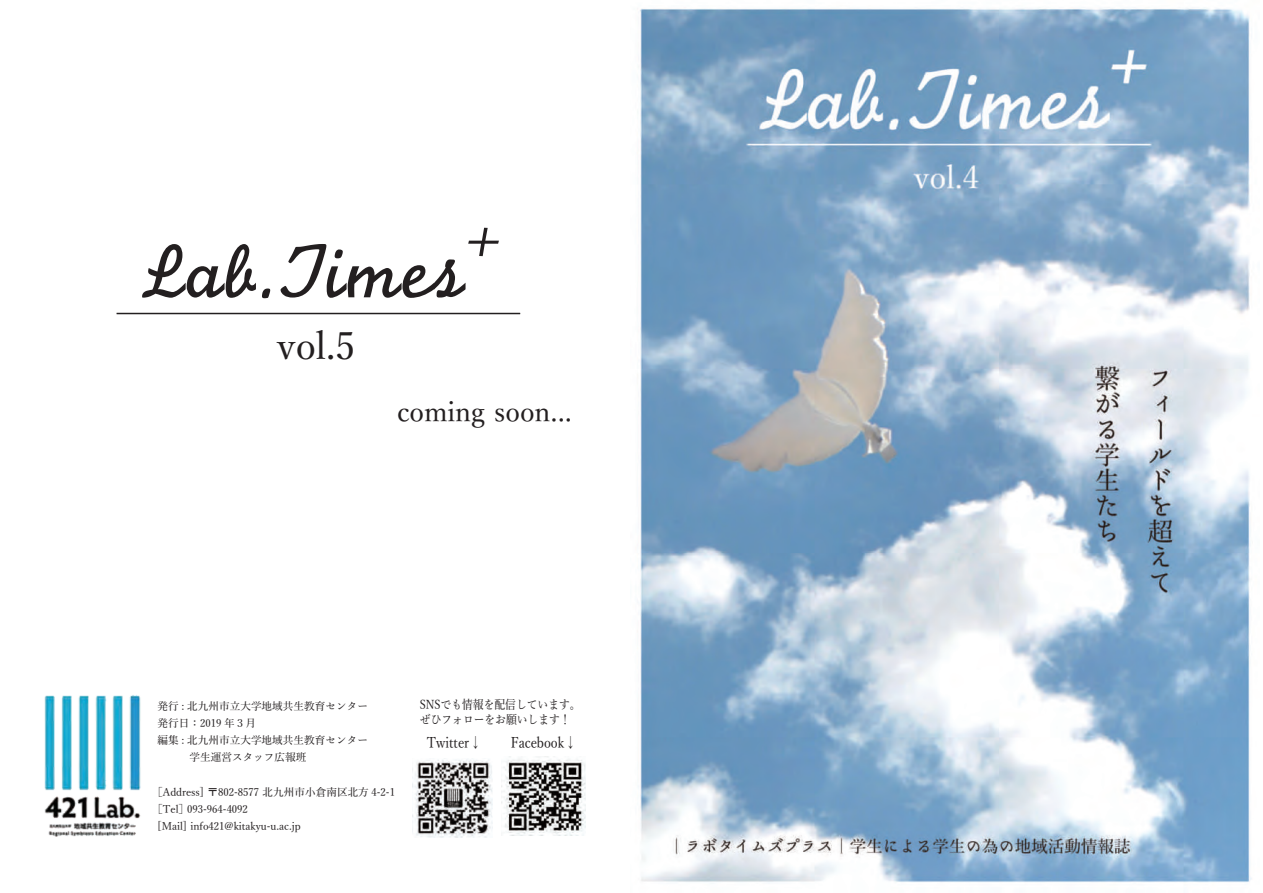
<style>
.page{position:relative;width:1263px;height:893px;background:#fff}
.page>*{position:absolute;margin:0;border:0;box-sizing:border-box;transform-origin:0 0}
.t1{font:79.65px "J Cfg";color:#231f20}
.t2{font:53.1px "J Cfg";color:#231f20}
.t3{font:500 38.25px "Yu Min";color:#231f20}
.t4{font:500 27.6px "Yu Min";color:#231f20}
.t5{font:500 14.85px "Yu Min";color:#231f20;scale:.87 1}
.t6{font:500 12.3px/14.7px "Yu Min";color:#231f20;scale:.87 1}
.t7{font:500 10.65px/17px "Yu Min";color:#231f20}
</style>
<div class="page">
<img style="left:44px;top:695px;width:97px;height:142px">
<img style="left:501px;top:759px;width:85px;height:77px">
<img style="left:414px;top:758px;width:78px;height:79px">
<hr style="left:117px;top:313px;width:403px;height:1px;background:#231f20">
<img style="left:640px;top:8px;width:612px;height:875px">
<h2 class="t2" style="left:466px;top:215px;width:37px">+</h2>
<h1 class="t1" style="left:141px;top:233px;width:326px">Lab.Times</h1>
<h3 class="t3" style="left:277px;top:310px;width:79px">vol.5</h3>
<h3 class="t4" style="left:397px;top:386px;width:176px">coming soon...</h3>
<p class="t7" style="left:158px;top:697px;width:212px">発行 : 北九州市立大学地域共生教育センター発行日：2019 年３月<br>編集 : 北九州市立大学地域共生教育センター　　　学生運営スタッフ広報班</p>
<p class="t7" style="left:152px;top:782px;width:244px">［Address] 〒802-8577 北九州市小倉南区北方 4-2-1</p>
<p class="t7" style="left:152px;top:799px;width:97px">［Tel］093-964-4092</p>
<p class="t7" style="left:158px;top:816px;width:145px">[Mail] info421@kitakyu-u.ac.jp</p>
<p class="t6" style="left:420px;top:696px;width:186px">SNSでも情報を配信しています。ぜひフォローをお願いします！</p>
<h3 class="t5" style="left:427px;top:728px;width:65px">Twitter↓</h3>
<h3 class="t5" style="left:511px;top:728px;width:78px">Facebook↓</h3>
</div>
